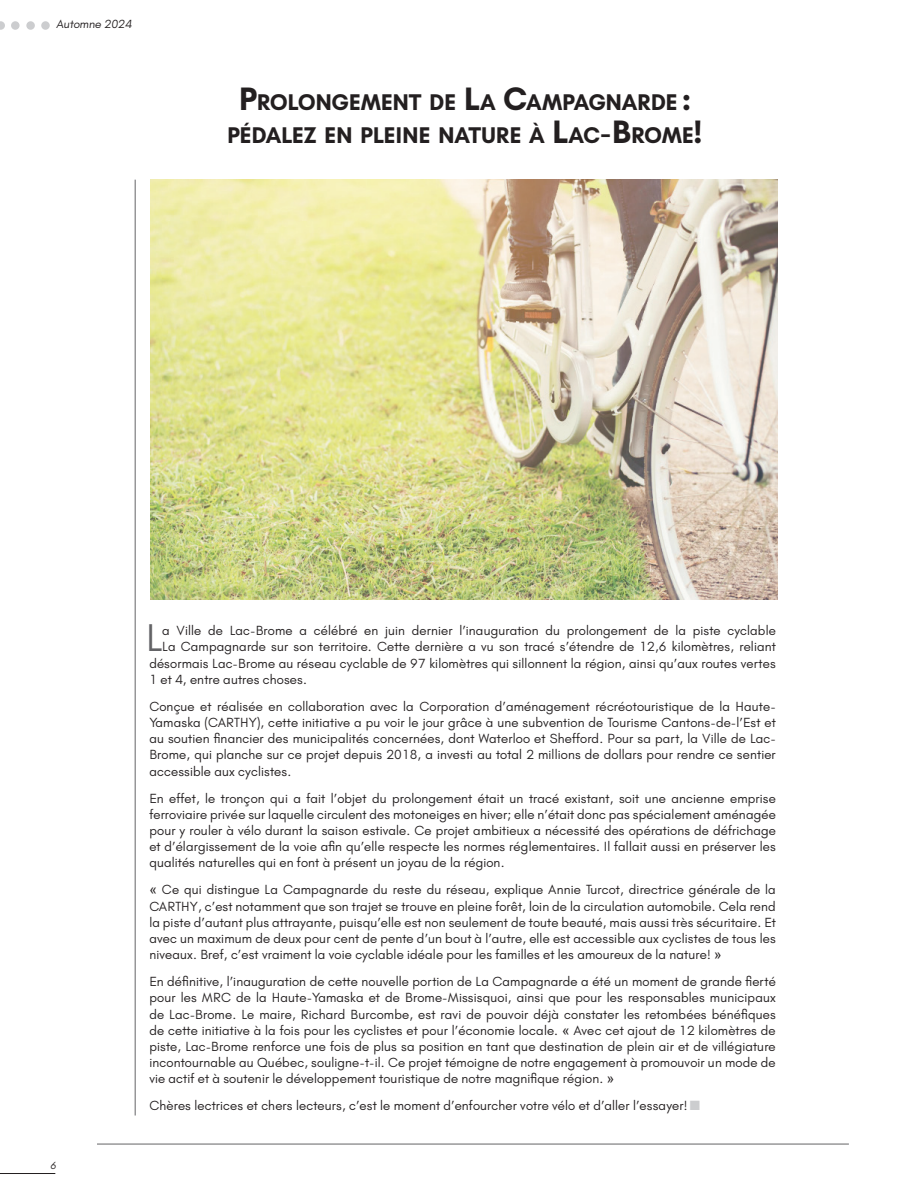
<style>
.page{position:relative;width:918px;height:1188px;background:#fff}
.page>*{position:absolute;margin:0;border:0;box-sizing:border-box;transform-origin:0 0}
.t1{font:39.45px "Glacial Indifference";color:#636366}
.t2{font:700 23.1px/33px "Glacial Indifference";letter-spacing:-.01em;color:#231f20;text-align:center}
.t3{font:13.5px/16.2px "Glacial Indifference";letter-spacing:.01em;color:#231f20;text-align:justify}
.t4{font:12px "Glacial Indifference";color:#231f20}
.t5{font:10.5px "Glacial Indifference";color:#231f20}
.s1{font-size:33px}
.s2{font-family:"Arial"}
.s3{color:#cccdcf}
</style>
<div class="page">
<hr style="left:0;top:1173px;width:55px;height:1px;background:#231f20">
<svg style="left:0;top:21px;width:5px;height:9px"></svg>
<div style="left:11px;top:21px;width:9px;height:9px;background:#cccdcf;border-radius:50%"></div>
<div style="left:26px;top:21px;width:9px;height:9px;background:#cccdcf;border-radius:50%"></div>
<div style="left:41px;top:21px;width:9px;height:9px;background:#cccdcf;border-radius:50%"></div>
<hr style="left:97px;top:1144px;width:752px;height:1px;background:#636366">
<hr style="left:135px;top:180px;width:1px;height:936px;background:#636366">
<img style="left:151px;top:180px;width:627px;height:420px">
<p class="t4" style="left:56px;top:17px;width:79px">Automne 2024</p>
<h2 class="t2" style="left:227px;top:85px;width:477px"><span class="s1">P</span>ROLONGEMENT DE <span class="s1">L</span>A <span class="s1">C</span>AMPAGNARDE <span class="s1">:<br></span>PÉDALEZ EN PLEINE NATURE À <span class="s1">L</span>AC<span class="s1">-B</span>ROME<span class="s1">!</span></h2>
<p class="t5" style="left:50px;top:1159px;width:9px">6</p>
<h1 class="t1" style="left:146px;top:614px;width:18px">L</h1>
<p class="t3" style="left:162px;top:622px;width:615px">a Ville de Lac-Brome a célébré en juin dernier l’inauguration du prolongement de la piste cyclable</p>
<p class="t3" style="left:162px;top:639px;width:615px">La Campagnarde sur son territoire. Cette dernière a vu son tracé s’étendre de 12,6 kilomètres, reliant</p>
<p class="t3" style="left:149px;top:655px;width:628px">désormais Lac-Brome au réseau cyclable de 97 kilomètres qui sillonnent la région, ainsi qu’aux routes vertes</p>
<p class="t3" style="left:149px;top:671px;width:159px">1 et 4, entre autres choses.</p>
<p class="t3" style="left:149px;top:698px;width:628px">Conçue et réalisée en collaboration avec la Corporation d’aménagement récréotouristique de la Haute-Yamaska (CARTHY), cette initiative a pu voir le jour grâce à une subvention de Tourisme Cantons-de-l’Est et au soutien financier des municipalités concernées, dont Waterloo et Shefford. Pour sa part, la Ville de Lac-Brome, qui planche sur ce projet depuis 2018, a investi au total 2 millions de dollars pour rendre ce sentier accessible aux cyclistes.</p>
<p class="t3" style="left:149px;top:790px;width:628px">En effet, le tronçon qui a fait l’objet du prolongement était un tracé existant, soit une ancienne emprise ferroviaire privée sur laquelle circulent des motoneiges en hiver; elle n’était donc pas spécialement aménagée pour y rouler à vélo durant la saison estivale. Ce projet ambitieux a nécessité des opérations de défrichage et d’élargissement de la voie afin qu’elle respecte les normes réglementaires. Il fallait aussi en préserver les qualités naturelles qui en font à présent un joyau de la région.</p>
<p class="t3" style="left:149px;top:882px;width:628px"><span class="s2">«</span> Ce qui distingue La Campagnarde du reste du réseau, explique Annie Turcot, directrice générale de la CARTHY, c’est notamment que son trajet se trouve en pleine forêt, loin de la circulation automobile. Cela rend la piste d’autant plus attrayante, puisqu’elle est non seulement de toute beauté, mais aussi très sécuritaire. Et avec un maximum de deux pour cent de pente d’un bout à l’autre, elle est accessible aux cyclistes de tous les niveaux. Bref, c’est vraiment la voie cyclable idéale pour les familles et les amoureux de la nature! <span class="s2">»</span></p>
<p class="t3" style="left:149px;top:973px;width:628px">En définitive, l’inauguration de cette nouvelle portion de La Campagnarde a été un moment de grande fierté pour les MRC de la Haute-Yamaska et de Brome-Missisquoi, ainsi que pour les responsables municipaux de Lac-Brome. Le maire, Richard Burcombe, est ravi de pouvoir déjà constater les retombées bénéfiques de cette initiative à la fois pour les cyclistes et pour l’économie locale. <span class="s2">«</span> Avec cet ajout de 12 kilomètres de piste, Lac-Brome renforce une fois de plus sa position en tant que destination de plein air et de villégiature incontournable au Québec, souligne-t-il. Ce projet témoigne de notre engagement à promouvoir un mode de vie actif et à soutenir le développement touristique de notre magnifique région. <span class="s2">»</span></p>
<p class="t3" style="left:149px;top:1098px;width:552px">Chères lectrices et chers lecteurs, c’est le moment d’enfourcher votre vélo et d’aller l’essayer! <span class="s3">■</span></p>
</div>
